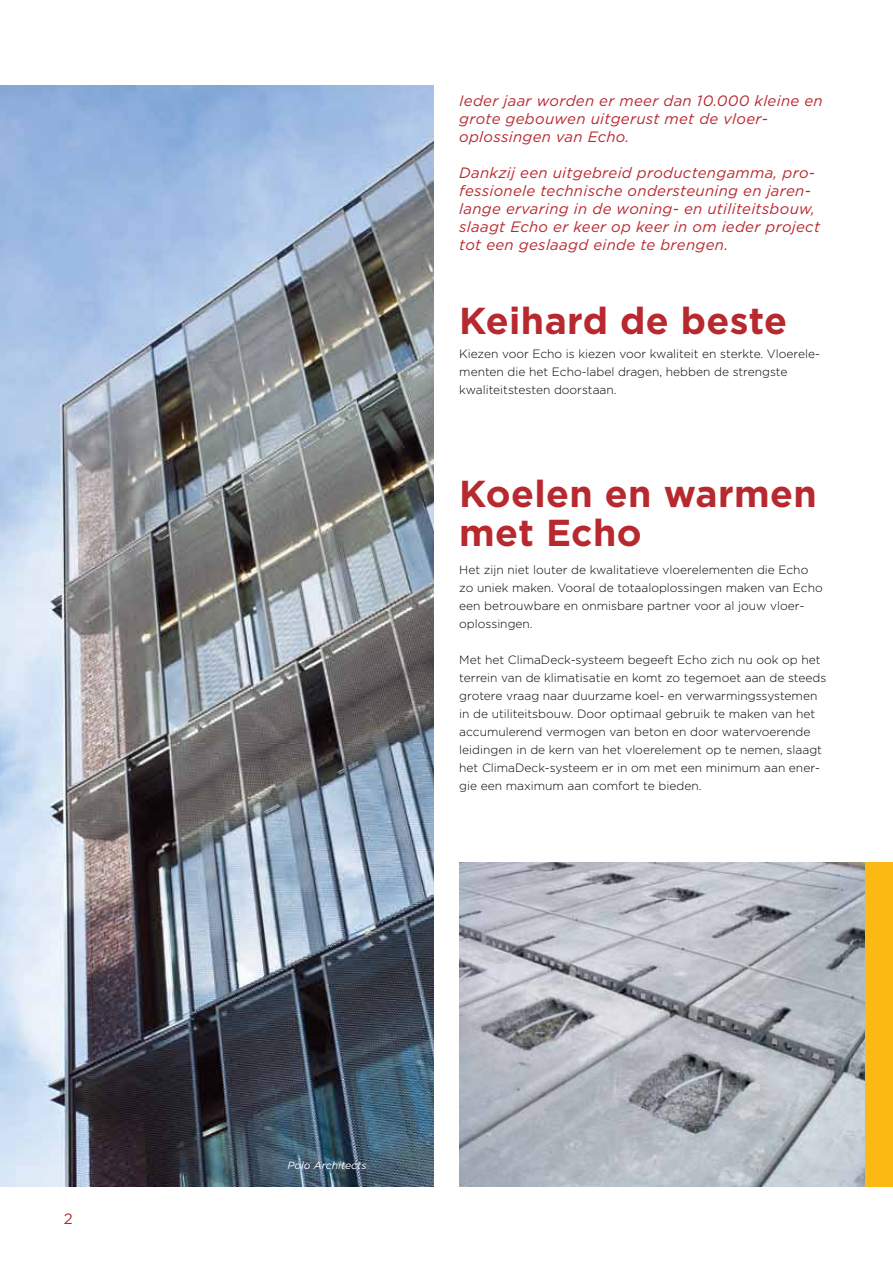
<style>
.page{position:relative;width:893px;height:1263px;background:#fff}
.page>*{position:absolute;margin:0;border:0;box-sizing:border-box;transform-origin:0 0}
.t1{font:700 37.5px/39px "Gotham";letter-spacing:.01em;color:#b8292f}
.t2{font:italic 15px/18px "Gotham";letter-spacing:.02em;color:#b8292f}
.t3{font:15px "Gotham";color:#b8292f}
.t4{font:300 12px/18px "Gotham";color:#000}
.t5{font:italic 10.5px "Gotham";color:#fff}
</style>
<div class="page">
<img style="left:0;top:85px;width:434px;height:1101px">
<img style="left:459px;top:862px;width:406px;height:324px">
<div style="left:865px;top:862px;width:28px;height:324px;background:#fdb913"></div>
<p class="t3" style="left:64px;top:1209px;width:10px">2</p>
<p class="t2" style="left:459px;top:92px;width:365px">Ieder jaar worden er meer dan 10.000 kleine en grote gebouwen uitgerust met de vloer&shy;oplossingen van Echo.</p>
<p class="t2" style="left:459px;top:164px;width:362px">Dankzij een uitgebreid productengamma, pro&shy;fessionele technische ondersteuning en jaren&shy;lange ervaring in de woning- en utiliteitsbouw, slaagt Echo er keer op keer in om ieder project tot een geslaagd einde te brengen.</p>
<h1 class="t1" style="left:459px;top:301px;width:329px">Keihard de beste</h1>
<p class="t4" style="left:459px;top:345px;width:362px">Kiezen voor Echo is kiezen voor kwaliteit en sterkte. Vloerele&shy;menten die het Echo-label dragen, hebben de strengste kwaliteitstesten doorstaan.</p>
<h1 class="t1" style="left:459px;top:474px;width:359px">Koelen en warmen met Echo</h1>
<p class="t4" style="left:459px;top:561px;width:365px">Het zijn niet louter de kwalitatieve vloerelementen die Echo zo uniek maken. Vooral de totaaloplossingen maken van Echo een betrouwbare en onmisbare partner voor al jouw vloer&shy;oplossingen.</p>
<p class="t4" style="left:459px;top:651px;width:369px">Met het ClimaDeck-systeem begeeft Echo zich nu ook op het terrein van de klimatisatie en komt zo tegemoet aan de steeds grotere vraag naar duurzame koel- en verwarmingssystemen in de utiliteitsbouw. Door optimaal gebruik te maken van het accumulerend vermogen van beton en door watervoerende leidingen in de kern van het vloerelement op te nemen, slaagt het ClimaDeck-systeem er in om met een minimum aan ener&shy;gie een maximum aan comfort te bieden.</p>
<p class="t5" style="left:287px;top:1159px;width:81px">Polo Architects</p>
</div>
